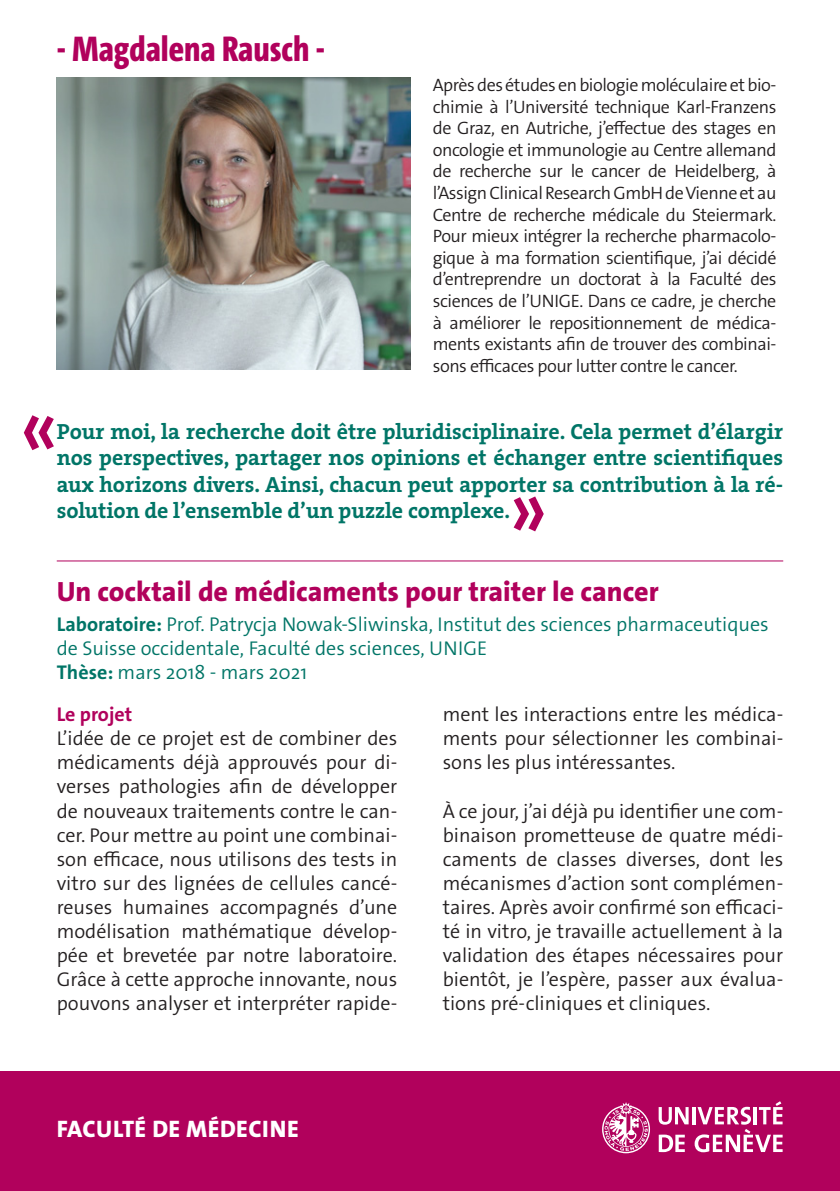
<style>
.page{position:relative;width:840px;height:1191px;background:#fff}
.page>*{position:absolute;margin:0;border:0;box-sizing:border-box;transform-origin:0 0}
.t1{font:800 36px "The Sans Cd LF8";color:#b1015c}
.t2{font:800 28px "The Sans Os F";color:#b1015c}
.t3{font:800 24px "The Sans Os F";letter-spacing:.02em;color:#fff}
.t4{font:22px/26.4px "The Serif HP7 Bld";color:#007567;text-align:justify}
.t5{font:300 20px/24px "The Sans Os F";color:#231f20;text-align:justify}
.t6{font:300 20px/24px "The Sans Os F";color:#007567}
.t7{font:700 20px "The Sans Os F";color:#b1015c}
.t8{font:300 18px/21.6px "The Sans Os F";letter-spacing:-.025em;color:#231f20;text-align:justify}
.s1{font-weight:700}
</style>
<div class="page">
<img style="left:57px;top:78px;width:353px;height:291px">
<svg style="left:513px;top:496px;width:30px;height:35px"></svg>
<hr style="left:57px;top:560px;width:725px;height:1px;background:#b1015c">
<svg style="left:24px;top:415px;width:30px;height:35px"></svg>
<div style="left:0;top:1071px;width:839px;height:120px;background:#b1015c"></div>
<svg style="left:602px;top:1102px;width:47px;height:51px"></svg>
<svg style="left:658px;top:1107px;width:30px;height:17px"></svg>
<hr style="left:692px;top:1107px;width:3px;height:17px;background:#fff">
<svg style="left:658px;top:1134px;width:26px;height:18px"></svg>
<svg style="left:694px;top:1101px;width:88px;height:51px"></svg>
<p class="t1" style="left:57px;top:26px;width:269px">- Magdalena Rausch -</p>
<p class="t8" style="left:432px;top:74px;width:345px">Après des études en biologie moléculaire et bio&shy;chimie à l’Université technique Karl-Franzens de Graz, en Autriche, j’effectue des stages en oncologie et immunologie au Centre allemand de recherche sur le cancer de Heidelberg, à l’Assign Clinical Research GmbH de Vienne et au Centre de recherche médicale du Steiermark.<br>Pour mieux intégrer la recherche pharmacolo&shy;gique à ma formation scientifique, j’ai décidé d’entreprendre un doctorat à la Faculté des sciences de l’UNIGE. Dans ce cadre, je cherche à améliorer le repositionnement de médica&shy;ments existants afin de trouver des combinai&shy;sons efficaces pour lutter contre le cancer.</p>
<p class="t4" style="left:57px;top:418px;width:727px">Pour moi, la recherche doit être pluridisciplinaire. Cela permet d’élargir nos perspectives, partager nos opinions et échanger entre scientifiques aux horizons divers. Ainsi, chacun peut apporter sa contribution à la ré&shy;solution de l’ensemble d’un puzzle complexe.</p>
<p class="t2" style="left:57px;top:574px;width:603px">Un cocktail de médicaments pour traiter le cancer</p>
<p class="t6" style="left:57px;top:612px;width:713px"><span class="s1">Laboratoire:</span> Prof. Patrycja Nowak-Sliwinska, Institut des sciences pharmaceutiques de Suisse occidentale, Faculté des sciences, UNIGE</p>
<p class="t6" style="left:57px;top:660px;width:252px"><span class="s1">Thèse:</span> mars 2018 - mars 2021</p>
<p class="t7" style="left:57px;top:702px;width:77px">Le projet</p>
<p class="t5" style="left:57px;top:727px;width:342px">L’idée de ce projet est de combiner des médicaments déjà approuvés pour di&shy;verses pathologies afin de développer de nouveaux traitements contre le can&shy;cer. Pour mettre au point une combinai&shy;son efficace, nous utilisons des tests in vitro sur des lignées de cellules cancé&shy;reuses humaines accompagnés d’une modélisation mathématique dévelop&shy;pée et brevetée par notre laboratoire.<br>Grâce à cette approche innovante, nous pouvons analyser et interpréter rapide-</p>
<p class="t5" style="left:442px;top:703px;width:342px">ment les interactions entre les médica&shy;ments pour sélectionner les combinai&shy;sons les plus intéressantes.</p>
<p class="t5" style="left:442px;top:799px;width:342px">À ce jour, j’ai déjà pu identifier une com&shy;binaison prometteuse de quatre médi&shy;caments de classes diverses, dont les mécanismes d’action sont complémen&shy;taires. Après avoir confirmé son efficaci&shy;té in vitro, je travaille actuellement à la validation des étapes nécessaires pour bientôt, je l’espère, passer aux évalua&shy;tions pré-cliniques et cliniques.</p>
<p class="t3" style="left:57px;top:1114px;width:243px">FACULTÉ DE MÉDECINE</p>
</div>
